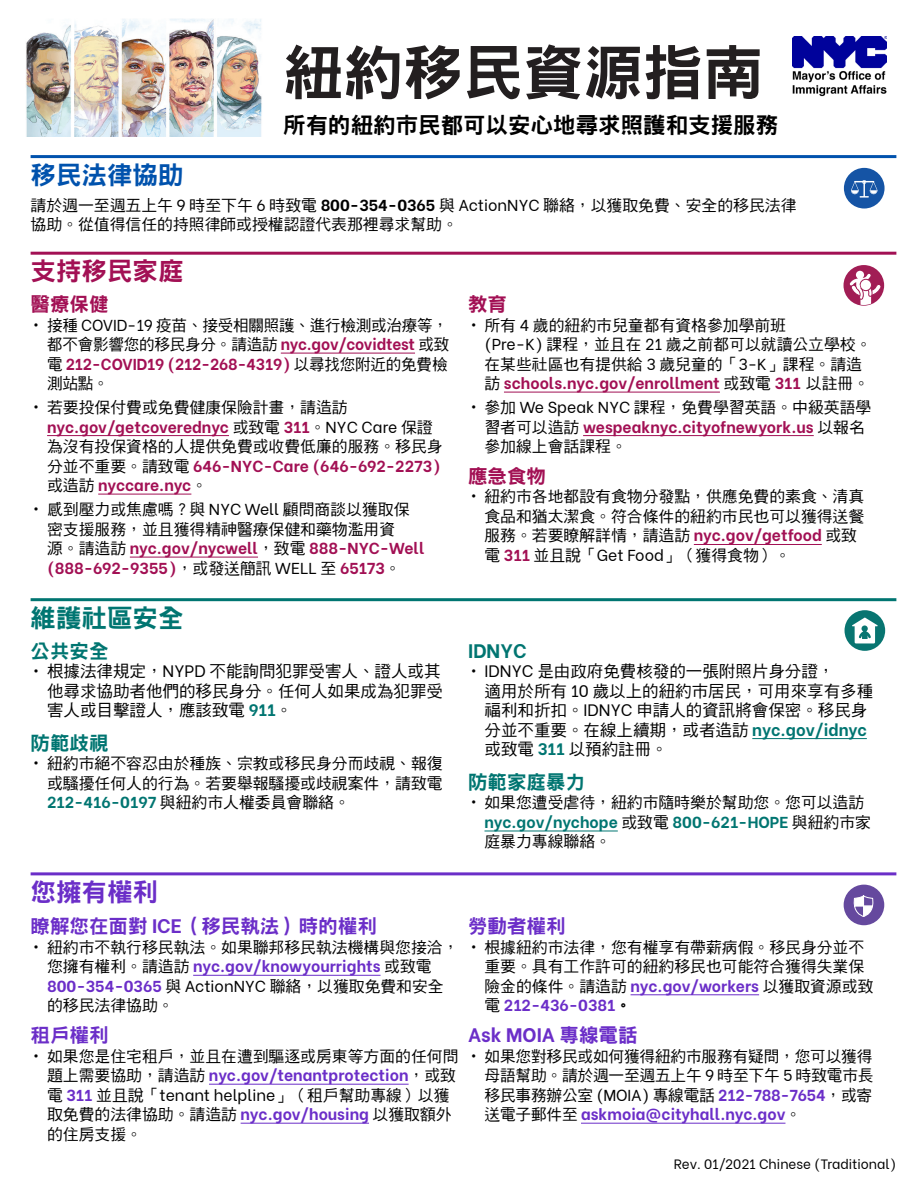
<style>
.page{position:relative;width:918px;height:1188px;background:#fff}
.page>*{position:absolute;margin:0;border:0;box-sizing:border-box;transform-origin:0 0}
.t1{font:60px "DF Hei Std W9";color:#231f20}
.t2{font:25.5px "DF Hei Std W9";color:#0052ad}
.t3{font:25.5px "DF Hei Std W9";color:#a21054}
.t4{font:25.5px "DF Hei Std W9";color:#007571}
.t5{font:25.5px "DF Hei Std W9";color:#6b2ec8}
.t6{font:22.5px "DF Hei Std W9";color:#000}
.t7{font:19.5px "DF Hei Std W9";color:#6b2ec8}
.t8{font:19.5px "DF Hei Std W9";color:#007571}
.t9{font:700 19.5px "Be Vietnam";color:#6b2ec8}
.t10{font:19.5px "DF Hei Std W9";color:#a21054}
.t11{font:700 19.5px "Be Vietnam";letter-spacing:.005em;color:#007571}
.t12{font:16.5px/19.5px "DF Hei Std W5";color:#000}
.t13{font:15.9px/19.5px "DF Hei Std W5";color:#000}
.t14{font:13.5px "Be Vietnam";color:#000}
.s1{font-family:"Be Vietnam"}
.s2{font-family:"Be Vietnam";font-weight:700}
.s3{font-family:"Be Vietnam";font-weight:700;color:#a21054}
.s4{font-family:"Be Vietnam";font-size:15.9px}
.s5{font-family:"Be Vietnam";font-weight:700;color:#007571}
.s6{font-family:"Be Vietnam";font-weight:700;color:#6b2ec8}
.s7{font-family:"DF Hei Std W9"}
.s8{font-family:"DF Hei Std W9";font-weight:400}
</style>
<div class="page">
<img style="left:792px;top:36px;width:94px;height:61px">
<img style="left:26px;top:19px;width:236px;height:117px">
<hr style="left:31px;top:155px;width:865px;height:3px;background:#0052ad">
<hr style="left:31px;top:252px;width:865px;height:3px;background:#a21054">
<hr style="left:281px;top:353px;width:134px;height:1px;background:#a21054">
<hr style="left:47px;top:435px;width:182px;height:1px;background:#a21054">
<hr style="left:98px;top:494px;width:93px;height:1px;background:#a21054">
<hr style="left:130px;top:557px;width:128px;height:1px;background:#a21054">
<hr style="left:504px;top:392px;width:216px;height:1px;background:#a21054">
<hr style="left:583px;top:435px;width:231px;height:1px;background:#a21054">
<hr style="left:694px;top:544px;width:128px;height:1px;background:#a21054">
<hr style="left:31px;top:598px;width:865px;height:3px;background:#007571">
<hr style="left:752px;top:738px;width:115px;height:1px;background:#007571">
<hr style="left:484px;top:831px;width:134px;height:1px;background:#007571">
<hr style="left:31px;top:872px;width:865px;height:3px;background:#6b2ec8">
<hr style="left:193px;top:975px;width:188px;height:1px;background:#6b2ec8">
<hr style="left:209px;top:1084px;width:200px;height:1px;background:#6b2ec8">
<hr style="left:241px;top:1123px;width:128px;height:1px;background:#6b2ec8">
<hr style="left:631px;top:994px;width:128px;height:1px;background:#6b2ec8">
<hr style="left:581px;top:1123px;width:204px;height:1px;background:#6b2ec8">
<div style="left:844px;top:168px;width:41px;height:41px;background:#1554a5;border-radius:50%"></div>
<svg style="left:851px;top:180px;width:27px;height:18px"></svg>
<div style="left:844px;top:265px;width:40px;height:41px;background:#a11d55;border-radius:50%"></div>
<svg style="left:849px;top:271px;width:33px;height:34px"></svg>
<div style="left:845px;top:610px;width:40px;height:41px;background:#087571;border-radius:50%"></div>
<svg style="left:852px;top:618px;width:26px;height:25px"></svg>
<div style="left:844px;top:885px;width:40px;height:40px;background:#65499e;border-radius:50%"></div>
<svg style="left:854px;top:895px;width:19px;height:22px"></svg>
<h1 class="t1" style="left:283px;top:40px;width:481px">紐約移民資源指南</h1>
<h1 class="t6" style="left:283px;top:112px;width:496px">所有的紐約市民都可以安心地尋求照護和支援服務</h1>
<h2 class="t2" style="left:31px;top:161px;width:155px">移民法律協助</h2>
<p class="t13" style="left:31px;top:195px;width:767px">請於週一至週五上午 <span class="s1">9</span> 時至下午 <span class="s1">6</span> 時致電 <span class="s2">800-354-0365</span> 與 <span class="s1">ActionNYC</span> 聯絡，以獲取免費、安全的移民法律協助。從值得信任的持照律師或授權認證代表那裡尋求幫助。</p>
<h2 class="t3" style="left:31px;top:257px;width:155px">支持移民家庭</h2>
<h3 class="t10" style="left:31px;top:294px;width:80px">醫療保健</h3>
<p class="t13" style="left:47px;top:315px;width:404px;text-align:justify;text-indent:-14px"><span class="s1">•</span> 接種 <span class="s1">COVID-19</span> 疫苗、接受相關照護、進行檢測或治療等，都不會影響您的移民身分。請造訪 <span class="s3">nyc.gov/covidtest</span> 或致電 <span class="s3">212-COVID19 (212-268-4319)</span> 以尋找您附近的免費檢測站點。</p>
<p class="t13" style="left:47px;top:397px;width:397px;text-indent:-14px"><span class="s1">•</span> 若要投保付費或免費健康保險計畫，請造訪<span class="s3">nyc.gov/getcoverednyc</span> 或致電 <span class="s3">311</span>。<span class="s1">NYC Care</span> 保證為沒有投保資格的人提供免費或收費低廉的服務。移民身分並不重要。請致電 <span class="s3">646-NYC-Care (646-692-2273)</span>或造訪 <span class="s3">nyccare.nyc</span>。</p>
<p class="t13" style="left:47px;top:499px;width:379px;text-indent:-14px"><span class="s1">•</span> 感到壓力或焦慮嗎？與 <span class="s1">NYC Well</span> 顧問商談以獲取保密支援服務，並且獲得精神醫療保健和藥物濫用資<br>源。請造訪 <span class="s3">nyc.gov/nycwell</span>，致電 <span class="s3">888-NYC-Well (888-692-9355)</span>，或發送簡訊 <span class="s1">WELL</span> 至 <span class="s3">65173</span>。</p>
<h3 class="t10" style="left:468px;top:294px;width:40px">教育</h3>
<p class="t13" style="left:484px;top:315px;width:389px;text-indent:-14px"><span class="s1">•</span> 所有 <span class="s1">4</span> 歲的紐約市兒童都有資格參加學前班<br><span class="s1">(Pre-K)</span> 課程，並且在 <span class="s1">21</span> 歲之前都可以就讀公立學校。在某些社區也有提供給 <span class="s1">3</span> 歲兒童的「<span class="s1">3-K</span>」課程。請造訪 <span class="s3">schools.nyc.gov/enrollment</span> 或致電 <span class="s3">311</span> 以註冊。</p>
<p class="t13" style="left:484px;top:397px;width:388px;text-indent:-14px"><span class="s1">•</span> 參加 <span class="s1">We Speak NYC</span> 課程，免費學習英語。中級英語學習者可以造訪 <span class="s3">wespeaknyc.cityofnewyork.us</span> 以報名參加線上會話課程。</p>
<h3 class="t10" style="left:468px;top:465px;width:79px">應急食物</h3>
<p class="t13" style="left:484px;top:487px;width:381px;text-indent:-14px"><span class="s1">•</span> 紐約市各地都設有食物分發點，供應免費的素食、清真食品和猶太潔食。符合條件的紐約市民也可以獲得送餐服務。若要瞭解詳情，請造訪 <span class="s3">nyc.gov/getfood</span> 或致電 <span class="s3">311</span> 並且說「<span class="s1">Get Food</span>」（獲得食物）。</p>
<h2 class="t4" style="left:31px;top:604px;width:155px">維護社區安全</h2>
<h3 class="t8" style="left:31px;top:640px;width:80px">公共安全</h3>
<p class="t12" style="left:47px;top:661px;width:397px;text-indent:-14px"><span class="s4">•</span> 根據法律規定，<span class="s1">NYPD</span> 不能詢問犯罪受害人、證人或其他尋求協助者他們的移民身分。任何人如果成為犯罪受害人或目擊證人，應該致電 <span class="s5">911</span>。</p>
<h3 class="t8" style="left:31px;top:732px;width:80px">防範歧視</h3>
<p class="t13" style="left:47px;top:754px;width:397px;text-align:justify;text-indent:-14px"><span class="s1">•</span> 紐約市絕不容忍由於種族、宗教或移民身分而歧視、報復或騷擾任何人的行為。若要舉報騷擾或歧視案件，請致電<span class="s5">212-416-0197</span> 與紐約市人權委員會聯絡。</p>
<h3 class="t11" style="left:468px;top:634px;width:60px">IDNYC</h3>
<p class="t12" style="left:484px;top:661px;width:390px;text-indent:-14px"><span class="s4">•</span> <span class="s1">IDNYC</span> 是由政府免費核發的一張附照片身分證，<br>適用於所有 <span class="s1">10</span> 歲以上的紐約市居民，可用來享有多種福利和折扣。<span class="s1">IDNYC</span> 申請人的資訊將會保密。移民身分並不重要。在線上續期，或者造訪 <span class="s5">nyc.gov/idnyc</span>或致電 <span class="s5">311</span> 以預約註冊。</p>
<h3 class="t8" style="left:468px;top:771px;width:118px">防範家庭暴力</h3>
<p class="t13" style="left:484px;top:793px;width:388px;text-indent:-14px"><span class="s1">•</span> 如果您遭受虐待，紐約市隨時樂於幫助您。您可以造訪<span class="s5">nyc.gov/nychope</span> 或致電 <span class="s5">800-621-HOPE</span> 與紐約市家庭暴力專線聯絡。</p>
<h2 class="t5" style="left:31px;top:878px;width:129px">您擁有權利</h2>
<h3 class="t7" style="left:31px;top:916px;width:348px">瞭解您在面對 <span class="s2">ICE</span>（移民執法）時的權利</h3>
<p class="t13" style="left:47px;top:937px;width:413px;text-indent:-14px"><span class="s1">•</span> 紐約市不執行移民執法。如果聯邦移民執法機構與您接洽，您擁有權利。請造訪 <span class="s6">nyc.gov/knowyourrights</span> 或致電<br><span class="s6">800-354-0365</span> 與 <span class="s1">ActionNYC</span> 聯絡，以獲取免費和安全的移民法律協助。</p>
<h3 class="t7" style="left:31px;top:1025px;width:80px">租戶權利</h3>
<p class="t13" style="left:47px;top:1046px;width:413px;text-indent:-14px"><span class="s1">•</span> 如果您是住宅租戶，並且在遭到驅逐或房東等方面的任何問題上需要協助，請造訪 <span class="s6">nyc.gov/tenantprotection</span>，或致電 <span class="s6">311</span> 並且說「<span class="s1">tenant helpline</span>」（租戶幫助專線）以獲取免費的法律協助。請造訪 <span class="s6">nyc.gov/housing</span> 以獲取額外的住房支援。</p>
<h3 class="t7" style="left:468px;top:916px;width:99px">勞動者權利</h3>
<p class="t13" style="left:484px;top:937px;width:391px;text-indent:-14px"><span class="s1">•</span> 根據紐約市法律，您有權享有帶薪病假。移民身分並不重要。具有工作許可的紐約移民也可能符合獲得失業保險金的條件。請造訪 <span class="s6">nyc.gov/workers</span> 以獲取資源或致電 <span class="s6">212-436-0381</span><span class="s7">。</span></p>
<h3 class="t9" style="left:468px;top:1019px;width:171px">Ask MOIA <span class="s8">專線電話</span></h3>
<p class="t13" style="left:484px;top:1046px;width:391px;text-align:justify;text-indent:-14px"><span class="s1">•</span> 如果您對移民或如何獲得紐約市服務有疑問，您可以獲得母語幫助。請於週一至週五上午 <span class="s1">9</span> 時至下午 <span class="s1">5</span> 時致電市長移民事務辦公室 <span class="s1">(MOIA)</span> 專線電話 <span class="s6">212-788-7654</span>，或寄送電子郵件至 <span class="s6">askmoia@cityhall.nyc.gov</span>。</p>
<p class="t14" style="left:674px;top:1153px;width:224px">Rev. 01/2021 Chinese (Traditional)</p>
</div>
